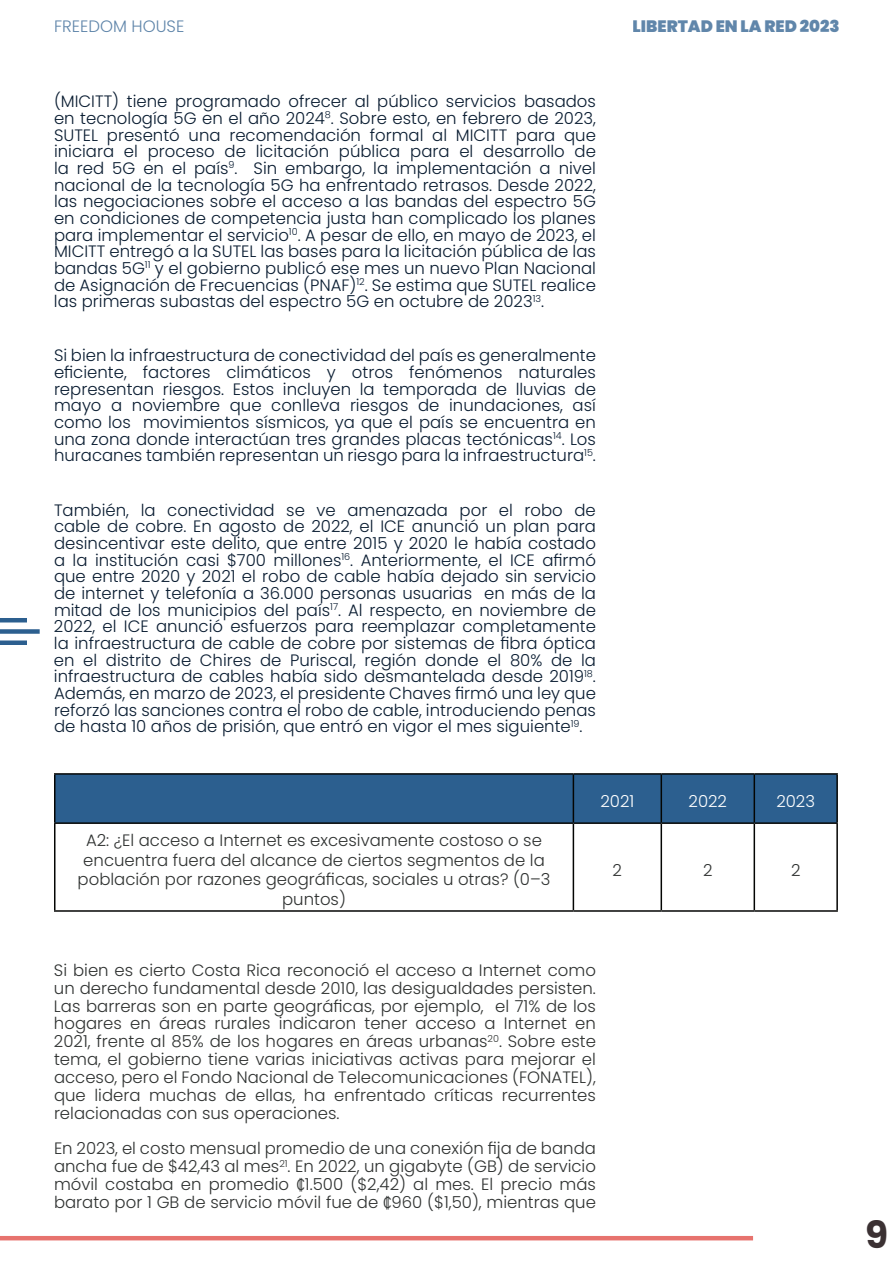
<style>
.page{position:relative;width:893px;height:1263px;background:#fff}
.page>*{position:absolute;margin:0;border:0;box-sizing:border-box;transform-origin:0 0}
.t1{font:700 37.5px "Poppins";color:#3b3133}
.t2{font:300 16.5px/16.6px "Poppins";color:#091c31;text-align:justify}
.t3{font:300 16.5px/17.9px "Poppins";color:#2f3231;text-align:justify}
.t4{font:900 16.5px "Poppins";color:#6086aa}
.t5{font:300 16.5px "Poppins";color:#6086aa}
.t6{font:300 16.5px "Poppins";color:#fff}
.s1{font-family:"Acumin Pro"}
</style>
<div class="page">
<hr style="left:0;top:1236px;width:753px;height:4px;background:#e7736e">
<div style="left:0;top:629px;width:40px;height:5px;background:#2c5f8f"></div>
<hr style="left:0;top:618px;width:27px;height:4px;background:#2c5f8f">
<div style="left:0;top:640px;width:27px;height:5px;background:#2c5f8f"></div>
<div style="left:55px;top:775px;width:781px;height:47px;background:#2c5f8f"></div>
<hr style="left:54px;top:773px;width:519px;height:2px;background:#040503">
<hr style="left:54px;top:775px;width:1px;height:47px;background:#040503">
<hr style="left:573px;top:773px;width:88px;height:2px;background:#040503">
<hr style="left:573px;top:775px;width:1px;height:47px;background:#040503">
<hr style="left:661px;top:773px;width:93px;height:2px;background:#040503">
<hr style="left:661px;top:775px;width:1px;height:47px;background:#040503">
<hr style="left:754px;top:773px;width:84px;height:2px;background:#040503">
<hr style="left:754px;top:775px;width:1px;height:47px;background:#040503">
<hr style="left:836px;top:775px;width:2px;height:47px;background:#040503">
<hr style="left:54px;top:822px;width:519px;height:2px;background:#040503">
<hr style="left:54px;top:824px;width:1px;height:86px;background:#040503">
<hr style="left:573px;top:822px;width:88px;height:2px;background:#040503">
<hr style="left:573px;top:824px;width:1px;height:86px;background:#040503">
<hr style="left:661px;top:822px;width:93px;height:2px;background:#040503">
<hr style="left:661px;top:824px;width:1px;height:86px;background:#040503">
<hr style="left:754px;top:822px;width:84px;height:2px;background:#040503">
<hr style="left:754px;top:824px;width:1px;height:86px;background:#040503">
<hr style="left:836px;top:824px;width:2px;height:86px;background:#040503">
<hr style="left:54px;top:910px;width:519px;height:2px;background:#040503">
<hr style="left:573px;top:910px;width:88px;height:2px;background:#040503">
<hr style="left:661px;top:910px;width:93px;height:2px;background:#040503">
<hr style="left:754px;top:910px;width:84px;height:2px;background:#040503">
<p class="t5" style="left:54px;top:17px;width:132px">FREEDOM HOUSE</p>
<p class="t4" style="left:633px;top:17px;width:208px">LIBERTAD EN LA RED 2023</p>
<p class="t2" style="left:54px;top:93px;width:543px">(MICITT) tiene programado ofrecer al público servicios basados en tecnología 5G en el año 2024<sup>8</sup>. Sobre esto, en febrero de 2023, SUTEL presentó una recomendación formal al MICITT para que iniciara el proceso de licitación pública para el desarrollo de la red 5G en el país<sup>9</sup>. Sin embargo, la implementación a nivel nacional de la tecnología 5G ha enfrentado retrasos. Desde 2022, las negociaciones sobre el acceso a las bandas del espectro 5G en condiciones de competencia justa han complicado los planes para implementar el servicio<sup>10</sup>. A pesar de ello, en mayo de 2023, el MICITT entregó a la SUTEL las bases para la licitación pública de las bandas 5G<sup>11</sup> y el gobierno publicó ese mes un nuevo Plan Nacional de Asignación de Frecuencias (PNAF)<sup>12</sup>. Se estima que SUTEL realice las primeras subastas del espectro 5G en octubre de 2023<sup>13</sup>.</p>
<p class="t2" style="left:54px;top:347px;width:543px">Si bien la infraestructura de conectividad del país es generalmente eficiente, factores climáticos y otros fenómenos naturales representan riesgos. Estos incluyen la temporada de lluvias de mayo a noviembre que conlleva riesgos de inundaciones, así como los movimientos sísmicos, ya que el país se encuentra en una zona donde interactúan tres grandes placas tectónicas<sup>14</sup>. Los huracanes también representan un riesgo para la infraestructura<sup>15</sup>.</p>
<p class="t2" style="left:54px;top:502px;width:543px">También, la conectividad se ve amenazada por el robo de cable de cobre. En agosto de 2022, el ICE anunció un plan para desincentivar este delito, que entre 2015 y 2020 le había costado a la institución casi $700 millones<sup>16</sup>. Anteriormente, el ICE afirmó que entre 2020 y 2021 el robo de cable había dejado sin servicio de internet y telefonía a 36.000 personas usuarias en más de la mitad de los municipios del país<sup>17</sup>. Al respecto, en noviembre de 2022, el ICE anunció esfuerzos para reemplazar completamente la infraestructura de cable de cobre por sistemas de fibra óptica en el distrito de Chires de Puriscal, región donde el 80% de la infraestructura de cables había sido desmantelada desde 2019<sup>18</sup>.<br>Además, en marzo de 2023, el presidente Chaves firmó una ley que reforzó las sanciones contra el robo de cable, introduciendo penas de hasta 10 años de prisión, que entró en vigor el mes siguiente<sup>19</sup>.</p>
<p class="t3" style="left:78px;top:831px;width:474px;line-height:19.5px;text-align:center">A2: ¿El acceso a Internet es excesivamente costoso o se encuentra fuera del alcance de ciertos segmentos de la población por razones geográficas, sociales u otras? (0–3 puntos)</p>
<p class="t6" style="left:600px;top:792px;width:35px">2021</p>
<p class="t6" style="left:689px;top:792px;width:40px">2022</p>
<p class="t6" style="left:776px;top:792px;width:40px">2023</p>
<p class="t3" style="left:613px;top:861px;width:11px">2</p>
<p class="t3" style="left:703px;top:861px;width:11px">2</p>
<p class="t3" style="left:791px;top:861px;width:11px">2</p>
<p class="t3" style="left:54px;top:961px;width:543px">Si bien es cierto Costa Rica reconoció el acceso a Internet como un derecho fundamental desde 2010, las desigualdades persisten.<br>Las barreras son en parte geográficas, por ejemplo, el 71% de los hogares en áreas rurales indicaron tener acceso a Internet en 2021, frente al 85% de los hogares en áreas urbanas<sup>20</sup>. Sobre este tema, el gobierno tiene varias iniciativas activas para mejorar el acceso, pero el Fondo Nacional de Telecomunicaciones (FONATEL), que lidera muchas de ellas, ha enfrentado críticas recurrentes relacionadas con sus operaciones.</p>
<p class="t3" style="left:54px;top:1140px;width:543px">En 2023, el costo mensual promedio de una conexión fija de banda ancha fue de $42,43 al mes<sup>21</sup>. En 2022, un gigabyte (GB) de servicio móvil costaba en promedio <span class="s1">₡</span>1.500 ($2,42) al mes. El precio más barato por 1 GB de servicio móvil fue de <span class="s1">₡</span>960 ($1,50), mientras que</p>
<h1 class="t1" style="left:865px;top:1213px;width:25px">9</h1>
</div>
